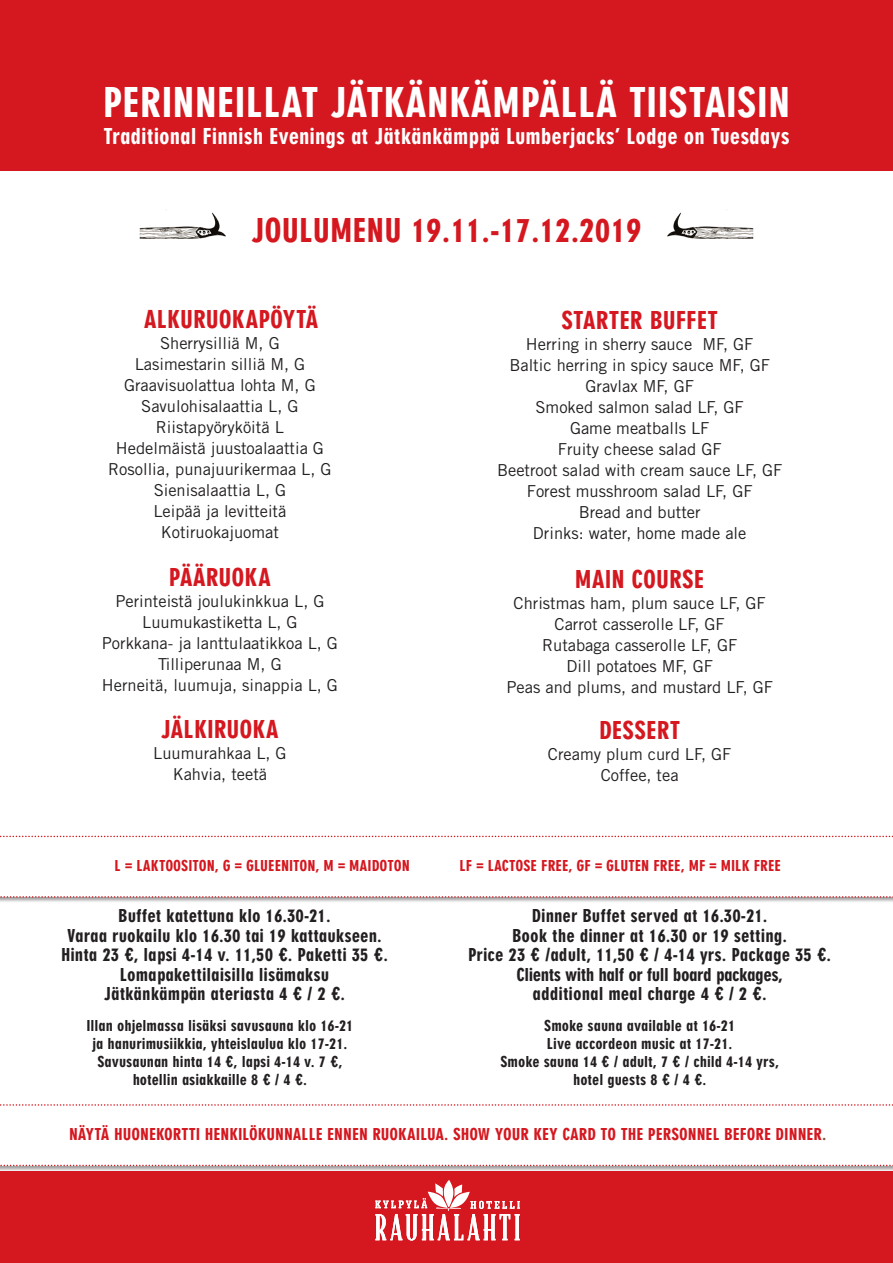
<style>
.page{position:relative;width:893px;height:1263px;background:#fff}
.page>*{position:absolute;margin:0;border:0;box-sizing:border-box;transform-origin:0 0}
.t1{font:900 45px "Neuzeit Gro Ext";color:#fff}
.t2{font:900 36px "Neuzeit Gro Ext";color:#d5171f}
.t3{font:900 27px "Neuzeit Gro Ext";color:#d5171f}
.t4{font:900 24px "Neuzeit Gro Ext";color:#fff}
.t5{font:900 19.5px/19.5px "Neuzeit Gro Ext";color:#231f20;text-align:center}
.t6{font:900 19.5px "Neuzeit Gro Ext";letter-spacing:-.025em;color:#231f20}
.t7{font:900 18px "Neuzeit Gro Ext";color:#d5171f}
.Normaali{font:16.5px/21px "Trade Gothic LT Std";color:#231f20;text-align:center}
.t8{font:900 16.5px/18px "Neuzeit Gro Ext";color:#231f20;text-align:center}
.t9{font:900 16.5px "Neuzeit Gro Ext";color:#d5171f}
.s1{color:#814d37}
</style>
<div class="page">
<div style="left:0;top:1104px;width:893px;height:68px;background:#231f20;opacity:.42"></div>
<div style="left:0;top:1105px;width:893px;height:60px;background:#fff"></div>
<svg style="left:0;top:1165px;width:893px;height:1px"></svg>
<svg style="left:0;top:1104px;width:893px;height:2px"></svg>
<div style="left:0;top:836px;width:893px;height:67px;background:#231f20;opacity:.42"></div>
<div style="left:0;top:836px;width:893px;height:61px;background:#fff"></div>
<svg style="left:0;top:896px;width:893px;height:2px"></svg>
<svg style="left:0;top:836px;width:893px;height:1px"></svg>
<div style="left:0;top:0;width:893px;height:170px;background:#d5171f"></div>
<div style="left:0;top:1172px;width:893px;height:91px;background:#d5171f"></div>
<svg style="left:375px;top:1180px;width:145px;height:60px"></svg>
<img style="left:667px;top:209px;width:87px;height:30px">
<img style="left:139px;top:209px;width:87px;height:30px">
<p class="t1" style="left:103px;top:78px;width:689px">PERINNEILLAT JÄTKÄNKÄMPÄLLÄ TIISTAISIN</p>
<p class="t4" style="left:103px;top:123px;width:688px">Traditional Finnish Evenings at Jätkänkämppä Lumberjacks’ Lodge on Tuesdays</p>
<p class="t2" style="left:251px;top:211px;width:392px">JOULUMENU 19.11.-17.12.2019</p>
<p class="t3" style="left:144px;top:305px;width:176px">ALKURUOKAPÖYTÄ</p>
<p class="Normaali" style="left:160px;top:333px;width:121px">Sherrysilliä M, G</p>
<p class="Normaali" style="left:135px;top:354px;width:172px">Lasimestarin silliä M, G</p>
<p class="Normaali" style="left:124px;top:375px;width:193px">Graavisuolattua lohta M, G</p>
<p class="Normaali" style="left:141px;top:396px;width:159px">Savulohisalaattia L, G</p>
<p class="Normaali" style="left:156px;top:417px;width:129px">Riistapyöryköitä L</p>
<p class="Normaali" style="left:116px;top:438px;width:210px">Hedelmäistä juustoalaattia G</p>
<p class="Normaali" style="left:108px;top:459px;width:225px">Rosollia, punajuurikermaa L, G</p>
<p class="Normaali" style="left:154px;top:480px;width:134px">Sienisalaattia L, G</p>
<p class="Normaali" style="left:153px;top:501px;width:134px">Leipää ja levitteitä<br>Kotiruokajuomat</p>
<p class="t3" style="left:169px;top:562px;width:104px">PÄÄRUOKA</p>
<p class="Normaali" style="left:115px;top:590px;width:211px">Perinteistä joulukinkkua L, G</p>
<p class="Normaali" style="left:142px;top:611px;width:157px">Luumukastiketta L, G</p>
<p class="Normaali" style="left:102px;top:632px;width:238px">Porkkana- ja lanttulaatikkoa L, G</p>
<p class="Normaali" style="left:158px;top:653px;width:125px">Tilliperunaa M, G</p>
<p class="Normaali" style="left:102px;top:674px;width:238px">Herneitä, luumuja, sinappia L, G</p>
<p class="t3" style="left:161px;top:715px;width:120px">JÄLKIRUOKA</p>
<p class="Normaali" style="left:153px;top:743px;width:135px">Luumurahkaa L, G</p>
<p class="Normaali" style="left:173px;top:764px;width:96px">Kahvia, teetä</p>
<p class="t3" style="left:561px;top:306px;width:158px">STARTER BUFFET</p>
<p class="Normaali" style="left:526px;top:333px;width:229px">Herring in sherry sauce MF, GF</p>
<p class="Normaali" style="left:509px;top:354px;width:262px">Baltic herring in spicy sauce MF, GF</p>
<p class="Normaali" style="left:585px;top:375px;width:110px">Gravlax MF, GF</p>
<p class="Normaali" style="left:536px;top:396px;width:210px">Smoked salmon salad LF, GF</p>
<p class="Normaali" style="left:570px;top:417px;width:141px">Game meatballs LF</p>
<p class="Normaali" style="left:558px;top:438px;width:165px">Fruity cheese salad GF</p>
<p class="Normaali" style="left:497px;top:459px;width:287px">Beetroot salad with cream sauce LF, GF<br>Forest musshroom salad LF, GF<br>Bread and butter</p>
<p class="Normaali" style="left:533px;top:522px;width:215px">Drinks: water, home made ale</p>
<p class="t3" style="left:575px;top:565px;width:131px">MAIN COURSE</p>
<p class="Normaali" style="left:514px;top:593px;width:254px">Christmas ham, plum sauce LF, GF</p>
<p class="Normaali" style="left:555px;top:614px;width:172px">Carrot casserolle LF, GF</p>
<p class="Normaali" style="left:542px;top:635px;width:196px">Rutabaga casserolle LF, GF</p>
<p class="Normaali" style="left:566px;top:656px;width:148px">Dill potatoes MF, GF</p>
<p class="Normaali" style="left:506px;top:677px;width:268px">Peas and plums, and mustard LF, GF</p>
<p class="t3" style="left:599px;top:716px;width:83px">DESSERT</p>
<p class="Normaali" style="left:548px;top:744px;width:185px">Creamy plum curd LF, GF<br>Coffee, tea</p>
<p class="t9" style="left:115px;top:856px;width:297px">L = LAKTOOSITON, G = GLUEENITON, M = MAIDOTON</p>
<p class="t9" style="left:459px;top:856px;width:323px">LF = LACTOSE FREE, GF = GLUTEN FREE, MF = MILK FREE</p>
<p class="t5" style="left:118px;top:906px;width:214px">Buffet katettuna klo 16.30-21.</p>
<p class="t5" style="left:61px;top:926px;width:328px">Varaa ruokailu klo 16.30 tai 19 kattaukseen.<br>Hinta 23 €, lapsi 4-14 v. 11,50 €. Paketti 35 €.</p>
<p class="t5" style="left:104px;top:965px;width:243px">Lomapakettilaisilla lisämaksu<br>Jätkänkämpän ateriasta 4 € / 2 €.</p>
<p class="t5" style="left:532px;top:906px;width:237px">Dinner Buffet served at 16.30-21.</p>
<p class="t5" style="left:468px;top:926px;width:365px">Book the dinner at 16.30 or 19 setting.<br>Price 23 € /adult, 11,50 € / 4-14 yrs. Package 35 €.</p>
<p class="t6" style="left:517px;top:964px;width:268px">Clients with half or full board packages,</p>
<p class="t5" style="left:533px;top:984px;width:236px">additional meal charge 4 € / 2 €.</p>
<p class="t8" style="left:544px;top:1017px;width:192px">Smoke sauna available at 16-21</p>
<p class="t8" style="left:500px;top:1035px;width:280px">Live accordeon music at 17-21.<br>Smoke sauna 14 € / adult, 7 € / child 4-14 yrs,</p>
<p class="t8" style="left:573px;top:1071px;width:135px">hotel guests 8 € / 4 €.</p>
<p class="t7" style="left:69px;top:1125px;width:759px">NÄYTÄ HUONEKORTTI HENKILÖKUNNALLE ENNEN RUOKAILUA. SHOW YOUR KEY CARD TO THE PERSONNEL BEFORE DINNER<span class="s1">.</span></p>
<p class="t8" style="left:86px;top:1017px;width:268px">Illan ohjelmassa lisäksi savusauna klo 16-21</p>
<p class="t8" style="left:92px;top:1035px;width:257px">ja hanurimusiikkia, yhteislaulua klo 17-21.<br>Savusaunan hinta 14 €, lapsi 4-14 v. 7 €, hotellin asiakkaille 8 € / 4 €.</p>
</div>
